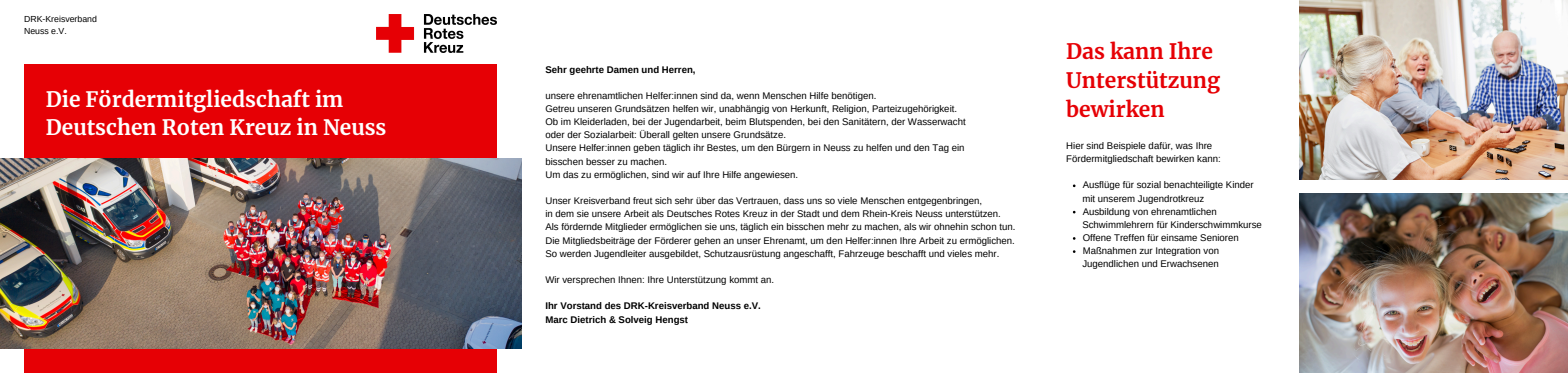
<style>
.page{position:relative;width:1568px;height:373px;background:#fff}
.page>*{position:absolute;margin:0;border:0;box-sizing:border-box;transform-origin:0 0}
.t1{font:700 21px/28.9px "Merriweather";color:#e60005}
.t2{font:700 20.91px/28.9px "Merriweather";color:#fff}
.t3{font:9.62px/13.1px "Arimo";color:#000;text-align:justify}
.t4{font:700 9.62px/13.1px "Arimo";color:#000}
.t5{font:8.75px "Arimo";color:#000}
</style>
<div class="page">
<div style="left:24px;top:64px;width:472px;height:308px;background:#e60005"></div>
<img style="left:376px;top:14px;width:120px;height:38px">
<img style="left:0;top:158px;width:521px;height:189px">
<img style="left:1299px;top:0;width:268px;height:179px">
<img style="left:1299px;top:193px;width:268px;height:179px">
<p class="t5" style="left:24px;top:14px;width:74px">DRK-Kreisverband</p>
<p class="t5" style="left:24px;top:26px;width:44px">Neuss e.V.</p>
<p class="t2" style="left:46px;top:84px;width:342px">Die Fördermitgliedschaft im<br>Deutschen Roten Kreuz in Neuss</p>
<p class="t4" style="left:545px;top:62px;width:152px">Sehr geehrte Damen und Herren,</p>
<p class="t3" style="left:545px;top:89px;width:332px">unsere ehrenamtlichen Helfer:innen sind da, wenn Menschen Hilfe benötigen.</p>
<p class="t3" style="left:545px;top:102px;width:413px">Getreu unseren Grundsätzen helfen wir, unabhängig von Herkunft, Religion, Parteizugehörigkeit.</p>
<h1 class="t3" style="left:545px;top:115px;width:422px">Ob im Kleiderladen, bei der Jugendarbeit, beim Blutspenden, bei den Sanitätern, der Wasserwacht</h1>
<p class="t3" style="left:545px;top:128px;width:242px">oder der Sozialarbeit: Überall gelten unsere Grundsätze.</p>
<p class="t3" style="left:545px;top:141px;width:421px">Unsere Helfer:innen geben täglich ihr Bestes, um den Bürgern in Neuss zu helfen und den Tag ein</p>
<h2 class="t3" style="left:545px;top:154px;width:123px">bisschen besser zu machen.</h2>
<p class="t3" style="left:545px;top:167px;width:254px">Um das zu ermöglichen, sind wir auf Ihre Hilfe angewiesen.</p>
<p class="t3" style="left:545px;top:194px;width:438px">Unser Kreisverband freut sich sehr über das Vertrauen, dass uns so viele Menschen entgegenbringen,</p>
<p class="t3" style="left:545px;top:207px;width:457px">in dem sie unsere Arbeit als Deutsches Rotes Kreuz in der Stadt und dem Rhein-Kreis Neuss unterstützen.</p>
<p class="t3" style="left:545px;top:220px;width:471px">Als fördernde Mitglieder ermöglichen sie uns, täglich ein bisschen mehr zu machen, als wir ohnehin schon tun.<br>Die Mitgliedsbeiträge der Förderer gehen an unser Ehrenamt, um den Helfer:innen Ihre Arbeit zu ermöglichen.<br>So werden Jugendleiter ausgebildet, Schutzausrüstung angeschafft, Fahrzeuge beschafft und vieles mehr.</p>
<p class="t3" style="left:545px;top:272px;width:230px">Wir versprechen Ihnen: Ihre Unterstützung kommt an.</p>
<p class="t4" style="left:545px;top:299px;width:217px">Ihr Vorstand des DRK-Kreisverband Neuss e.V.<br>Marc Dietrich &amp; Solveig Hengst</p>
<p class="t1" style="left:1066px;top:37px;width:155px">Das kann Ihre<br>Unterstützung bewirken</p>
<p class="t3" style="left:1066px;top:139px;width:147px">Hier sind Beispiele dafür, was Ihre</p>
<h2 class="t3" style="left:1066px;top:152px;width:156px">Fördermitgliedschaft bewirken kann:</h2>
<h1 class="t3" style="left:1083px;top:178px;width:173px">Ausflüge für sozial benachteiligte Kinder</h1>
<p class="t3" style="left:1082px;top:191px;width:123px">mit unserem Jugendrotkreuz</p>
<p class="t3" style="left:1083px;top:204px;width:136px">Ausbildung von ehrenamtlichen</p>
<p class="t3" style="left:1082px;top:217px;width:181px">Schwimmlehrern für Kinderschwimmkurse</p>
<p class="t3" style="left:1083px;top:231px;width:158px">Offene Treffen für einsame Senioren</p>
<p class="t3" style="left:1083px;top:244px;width:138px">Maßnahmen zur Integration von</p>
<p class="t3" style="left:1082px;top:257px;width:138px">Jugendlichen und Erwachsenen</p>
</div>
